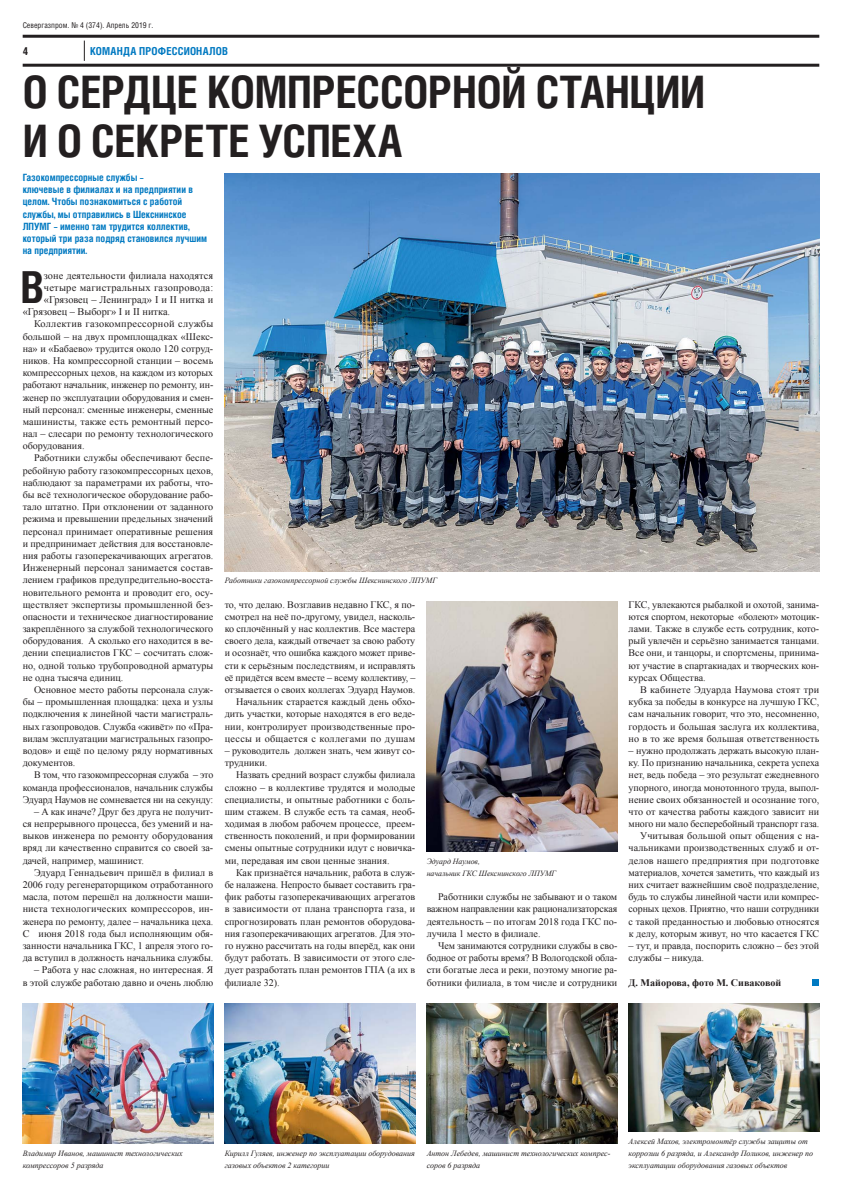
<style>
.page{position:relative;width:842px;height:1191px;background:#fff}
.page>*{position:absolute;margin:0;border:0;box-sizing:border-box;transform-origin:0 0}
.t1{font:700 44.8px/48.7px "Helios Cond";letter-spacing:-.005em;color:#231f20}
.t2{font:700 44.1px "Helios Cond";color:#231f20}
.t3{font:700 11px "Helios Cond";letter-spacing:.015em;color:#0079c1}
.t4{font:700 11px "Helios Cond";color:#231f20}
.t5{font:10.2px "Times New Roman";color:#231f20}
.t6{font:10.2px "Times New Roman";letter-spacing:.02em;color:#231f20}
.t7{font:10px/12.2px "Times New Roman";color:#231f20;text-align:justify}
.t8{font:700 10px/12.2px "Helios Cond";color:#0079c1}
.t9{font:700 10px "Times New Roman";color:#231f20}
.t10{font:italic 8px/12.2px "Times New Roman";color:#231f20}
.t11{font:8px "Helios Cond";color:#231f20}
</style>
<div class="page">
<svg style="left:84px;top:41px;width:1px;height:20px"></svg>
<hr style="left:23px;top:64px;width:796px;height:3px;background:#231f20">
<hr style="left:23px;top:35px;width:796px;height:3px;background:#231f20">
<div style="left:812px;top:978px;width:7px;height:7px;background:#007ac2"></div>
<img style="left:23px;top:1003px;width:190px;height:141px">
<img style="left:225px;top:1003px;width:190px;height:141px">
<img style="left:427px;top:1003px;width:190px;height:141px">
<img style="left:629px;top:1003px;width:190px;height:128px">
<img style="left:225px;top:174px;width:594px;height:397px">
<img style="left:427px;top:601px;width:190px;height:250px">
<p class="t11" style="left:23px;top:22px;width:132px">Севергазпром. № 4 (374). Апрель 2019 г.</p>
<p class="t3" style="left:90px;top:47px;width:139px">КОМАНДА ПРОФЕССИОНАЛОВ</p>
<h1 class="t1" style="left:23px;top:72px;width:684px">О СЕРДЦЕ КОМПРЕССОРНОЙ СТАНЦИИ<br>И О СЕКРЕТЕ УСПЕХА</h1>
<p class="t4" style="left:23px;top:47px;width:7px">4</p>
<p class="t8" style="left:23px;top:172px;width:186px">Газокомпрессорные службы –<br>ключевые в филиалах и на предприятии в целом. Чтобы познакомиться с работой службы, мы отправились в Шекснинское ЛПУМГ – именно там трудится коллектив, который три раза подряд становился лучшим на предприятии.</p>
<h2 class="t2" style="left:20px;top:270px;width:25px">В</h2>
<p class="t5" style="left:44px;top:269px;width:171px">зоне деятельности филиала находятся</p>
<p class="t6" style="left:44px;top:282px;width:171px">четыре магистральных газопровода:</p>
<p class="t5" style="left:44px;top:294px;width:171px">«Грязовец – Ленинград» I и II нитка и</p>
<p class="t5" style="left:23px;top:306px;width:149px">«Грязовец – Выборг» I и II нитка.</p>
<p class="t7" style="left:23px;top:318px;width:192px;text-indent:11px">Коллектив газокомпрессорной службы большой – на двух промплощадках «Шекс&shy;на» и «Бабаево» трудится около 120 сотруд&shy;ников. На компрессорной станции – восемь компрессорных цехов, на каждом из которых работают начальник, инженер по ремонту, ин&shy;женер по эксплуатации оборудования и смен&shy;ный персонал: сменные инженеры, сменные машинисты, также есть ремонтный персо&shy;нал – слесари по ремонту технологического оборудования.</p>
<p class="t7" style="left:23px;top:452px;width:192px;text-indent:11px">Работники службы обеспечивают беспе&shy;ребойную работу газокомпрессорных цехов, наблюдают за параметрами их работы, что&shy;бы всё технологическое оборудование рабо&shy;тало штатно. При отклонении от заданного режима и превышении предельных значений персонал принимает оперативные решения и предпринимает действия для восстановле&shy;ния работы газоперекачивающих агрегатов.<br>Инженерный персонал занимается состав&shy;лением графиков предупредительно-восста&shy;новительного ремонта и проводит его, осу&shy;ществляет экспертизы промышленной без&shy;опасности и техническое диагностирование закреплённого за службой технологического оборудования. А сколько его находится в ве&shy;дении специалистов ГКС – сосчитать слож&shy;но, одной только трубопроводной арматуры не одна тысяча единиц.</p>
<p class="t7" style="left:23px;top:683px;width:192px;text-indent:11px">Основное место работы персонала служ&shy;бы – промышленная площадка: цеха и узлы подключения к линейной части магистраль&shy;ных газопроводов. Служба «живёт» по «Пра&shy;вилам эксплуатации магистральных газопро&shy;водов» и ещё по целому ряду нормативных документов.</p>
<p class="t7" style="left:23px;top:769px;width:192px;text-indent:11px">В том, что газокомпрессорная служба – это команда профессионалов, начальник службы Эдуард Наумов не сомневается ни на секунду:</p>
<p class="t7" style="left:23px;top:805px;width:192px;text-indent:11px">– А как иначе? Друг без друга не получит&shy;ся непрерывного процесса, без умений и на&shy;выков инженера по ремонту оборудования вряд ли качественно справится со своей за&shy;дачей, например, машинист.</p>
<p class="t7" style="left:23px;top:866px;width:192px;text-indent:11px">Эдуард Геннадьевич пришёл в филиал в 2006 году регенераторщиком отработанного масла, потом перешёл на должности маши&shy;ниста технологических компрессоров, ин&shy;женера по ремонту, далее – начальника цеха.<br>С июня 2018 года был исполняющим обя&shy;занности начальника ГКС, 1 апреля этого го&shy;да вступил в должность начальника службы.</p>
<p class="t7" style="left:23px;top:963px;width:192px;text-align:right">– Работа у нас сложная, но интересная. Я<br>в этой службе работаю давно и очень люблю</p>
<p class="t10" style="left:225px;top:574px;width:214px">Работники газокомпрессорной службы Шекснинского ЛПУМГ</p>
<p class="t7" style="left:225px;top:598px;width:192px;text-align:right">то, что делаю. Возглавив недавно ГКС, я по&shy;смотрел на неё по-другому, увидел, насколь&shy;ко сплочённый у нас коллектив. Все мастера своего дела, каждый отвечает за свою работу и осознаёт, что ошибка каждого может приве&shy;сти к серьёзным последствиям, и исправлять её придётся всем вместе – всему коллективу, – отзывается о своих коллегах Эдуард Наумов.<br>Начальник старается каждый день обхо&shy;дить участки, которые находятся в его веде&shy;нии, контролирует производственные про&shy;цессы и общается с коллегами по душам</p>
<p class="t7" style="left:225px;top:744px;width:192px">– руководитель должен знать, чем живут со&shy;трудники.</p>
<p class="t7" style="left:225px;top:769px;width:192px;text-indent:11px">Назвать средний возраст службы филиала сложно – в коллективе трудятся и молодые специалисты, и опытные работники с боль&shy;шим стажем. В службе есть та самая, необ&shy;ходимая в любом рабочем процессе, преем&shy;ственность поколений, и при формировании смены опытные сотрудники идут с новичка&shy;ми, передавая им свои ценные знания.</p>
<p class="t7" style="left:225px;top:866px;width:192px;text-indent:11px">Как признаётся начальник, работа в служ&shy;бе налажена. Непросто бывает составить гра&shy;фик работы газоперекачивающих агрегатов в зависимости от плана транспорта газа, и спрогнозировать план ремонтов оборудова&shy;ния газоперекачивающих агрегатов. Для это&shy;го нужно рассчитать на годы вперёд, как они будут работать. В зависимости от этого сле&shy;дует разработать план ремонтов ГПА (а их в филиале 32).</p>
<p class="t10" style="left:427px;top:855px;width:131px">Эдуард Наумов,<br>начальник ГКС Шекснинского ЛПУМГ</p>
<p class="t7" style="left:427px;top:890px;width:192px;text-indent:11px">Работники службы не забывают и о таком важном направлении как рационализаторская деятельность – по итогам 2018 года ГКС по&shy;лучила 1 место в филиале.</p>
<p class="t7" style="left:427px;top:939px;width:192px;text-indent:11px">Чем занимаются сотрудники службы в сво&shy;бодное от работы время? В Вологодской обла&shy;сти богатые леса и реки, поэтому многие ра&shy;ботники филиала, в том числе и сотрудники</p>
<p class="t7" style="left:629px;top:598px;width:192px">ГКС, увлекаются рыбалкой и охотой, занима&shy;ются спортом, некоторые «болеют» мотоцик&shy;лами. Также в службе есть сотрудник, кото&shy;рый увлечён и серьёзно занимается танцами.<br>Все они, и танцоры, и спортсмены, принима&shy;ют участие в спартакиадах и творческих кон&shy;курсах Общества.</p>
<p class="t7" style="left:629px;top:683px;width:192px;text-indent:11px">В кабинете Эдуарда Наумова стоят три кубка за победы в конкурсе на лучшую ГКС, сам начальник говорит, что это, несомненно, гордость и большая заслуга их коллектива, но в то же время большая ответственность</p>
<p class="t7" style="left:629px;top:744px;width:192px;text-align:right">– нужно продолжать держать высокую план&shy;ку. По признанию начальника, секрета успеха нет, ведь победа – это результат ежедневного упорного, иногда монотонного труда, выпол&shy;нение своих обязанностей и осознание того, что от качества работы каждого зависит ни много ни мало бесперебойный транспорт газа.<br>Учитывая большой опыт общения с на&shy;чальниками производственных служб и от&shy;делов нашего предприятия при подготовке материалов, хочется заметить, что каждый из них считает важнейшим своё подразделение, будь то службы линейной части или компрес&shy;сорных цехов. Приятно, что наши сотрудники с такой преданностью и любовью относятся к делу, которым живут, но что касается ГКС</p>
<p class="t7" style="left:629px;top:939px;width:192px">– тут, и правда, поспорить сложно – без этой службы – никуда.</p>
<p class="t9" style="left:629px;top:976px;width:154px">Д. Майорова, фото М. Сиваковой</p>
<p class="t10" style="left:23px;top:1147px;width:162px">Владимир Иванов, машинист технологических компрессоров 5 разряда</p>
<p class="t10" style="left:225px;top:1147px;width:192px">Кирилл Гуляев, инженер по эксплуатации оборудования газовых объектов 2 категории</p>
<p class="t10" style="left:427px;top:1147px;width:185px">Антон Лебедев, машинист технологических компрес&shy;соров 6 разряда</p>
<p class="t10" style="left:629px;top:1135px;width:186px">Алексей Махов, электромонтёр службы защиты от коррозии 6 разряда, и Александр Поликов, инженер по эксплуатации оборудования газовых объектов</p>
</div>
